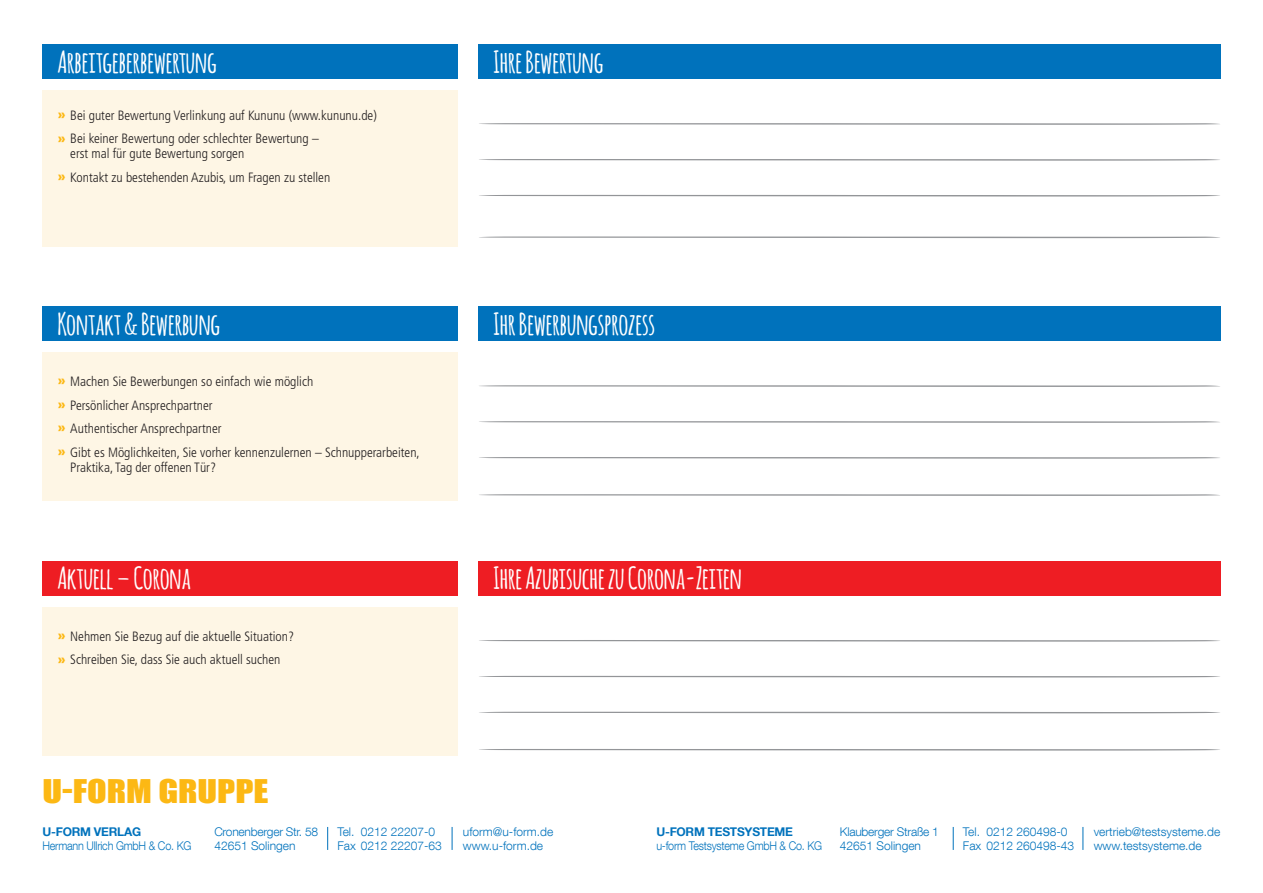
<style>
.page{position:relative;width:1263px;height:893px;background:#fff}
.page>*{position:absolute;margin:0;border:0;box-sizing:border-box;transform-origin:0 0}
.t1{font:700 30px "Amatic";color:#fff}
.t2{font:30px "Impact";color:#fcb814;scale:1.2 1}
.t3{font:300 condensed 13.5px/23.5px "Frutiger";color:#231f20}
.t4{font:300 12px/14.4px "Helvetica Neue LT Com";color:#0072bc}
.t5{font:300 12px/14.4px "Helvetica Neue LT Com";letter-spacing:-.02em;color:#0072bc}
.t6{font:300 12px "Helvetica Neue LT Com";letter-spacing:-.02em;color:#0072bc;scale:.9 1}
.t7{font:700 12px "Helvetica Neue LT Com";letter-spacing:-.02em;color:#0072bc}
.s1{font-weight:900;font-stretch:normal;color:#fcb814}
</style>
<div class="page">
<div style="left:43px;top:352px;width:415px;height:149px;background:#fef6e5"></div>
<div style="left:43px;top:307px;width:415px;height:34px;background:#0072bc"></div>
<div style="left:478px;top:307px;width:742px;height:34px;background:#0072bc"></div>
<svg style="left:479px;top:457px;width:741px;height:2px"></svg>
<svg style="left:479px;top:421px;width:741px;height:2px"></svg>
<svg style="left:479px;top:385px;width:741px;height:2px"></svg>
<svg style="left:479px;top:494px;width:741px;height:2px"></svg>
<div style="left:43px;top:607px;width:415px;height:149px;background:#fef6e5"></div>
<div style="left:43px;top:561px;width:415px;height:35px;background:#ee1d23"></div>
<div style="left:478px;top:561px;width:742px;height:35px;background:#ee1d23"></div>
<svg style="left:479px;top:712px;width:741px;height:1px"></svg>
<svg style="left:479px;top:676px;width:741px;height:1px"></svg>
<svg style="left:479px;top:640px;width:741px;height:2px"></svg>
<svg style="left:479px;top:749px;width:741px;height:2px"></svg>
<svg style="left:327px;top:827px;width:1px;height:23px"></svg>
<svg style="left:452px;top:827px;width:1px;height:23px"></svg>
<svg style="left:953px;top:827px;width:1px;height:23px"></svg>
<svg style="left:1082px;top:827px;width:1px;height:23px"></svg>
<div style="left:43px;top:90px;width:415px;height:157px;background:#fef6e5"></div>
<div style="left:43px;top:45px;width:415px;height:34px;background:#0072bc"></div>
<div style="left:478px;top:45px;width:742px;height:34px;background:#0072bc"></div>
<svg style="left:479px;top:195px;width:741px;height:2px"></svg>
<svg style="left:479px;top:159px;width:741px;height:2px"></svg>
<svg style="left:479px;top:123px;width:741px;height:2px"></svg>
<svg style="left:479px;top:236px;width:741px;height:2px"></svg>
<h1 class="t1" style="left:58px;top:40px;width:161px">Arbeitgeberbewertung</h1>
<h1 class="t1" style="left:493px;top:40px;width:112px">Ihre Bewertung</h1>
<p class="t3" style="left:58px;top:104px;width:321px"><span class="s1">»</span> Bei guter Bewertung Verlinkung auf Kununu (www.kununu.de) <span class="s1">»</span> Bei keiner Bewertung oder schlechter Bewertung –</p>
<p class="t3" style="left:58px;top:142px;width:274px;text-indent:13px">erst mal für gute Bewertung sorgen<br><span class="s1">»</span> Kontakt zu bestehenden Azubis, um Fragen zu stellen</p>
<h1 class="t1" style="left:58px;top:302px;width:164px">Kontakt &amp; Bewerbung</h1>
<h1 class="t1" style="left:493px;top:302px;width:163px">Ihr Bewerbungsprozess</h1>
<p class="t3" style="left:58px;top:370px;width:364px"><span class="s1">»</span> Machen Sie Bewerbungen so einfach wie möglich<br><span class="s1">»</span> Persönlicher Ansprechpartner<br><span class="s1">»</span> Authentischer Ansprechpartner<br><span class="s1">»</span> Gibt es Möglichkeiten, Sie vorher kennenzulernen – Schnupperarbeiten,</p>
<p class="t3" style="left:70px;top:455px;width:147px">Praktika, Tag der offenen Tür?</p>
<h1 class="t1" style="left:58px;top:557px;width:135px">Aktuell – Corona</h1>
<h1 class="t1" style="left:493px;top:557px;width:250px">Ihre Azubisuche zu Corona-Zeiten</h1>
<p class="t3" style="left:58px;top:625px;width:238px"><span class="s1">»</span> Nehmen Sie Bezug auf die aktuelle Situation? <span class="s1">»</span> Schreiben Sie, dass Sie auch aktuell suchen</p>
<h1 class="t2" style="left:43px;top:768px;width:190px">U-FORM GRUPPE</h1>
<p class="t7" style="left:43px;top:824px;width:100px">U-FORM VERLAG</p>
<p class="t6" style="left:43px;top:839px;width:167px">Hermann Ullrich GmbH &amp; Co. KG</p>
<p class="t5" style="left:214px;top:824px;width:105px">Cronenberger Str. 58<br>42651 Solingen</p>
<p class="t4" style="left:337px;top:824px;width:106px">Tel. 0212 22207-0<br>Fax 0212 22207-63</p>
<p class="t4" style="left:463px;top:824px;width:92px">uform@u-form.de www.u-form.de</p>
<p class="t7" style="left:656px;top:824px;width:138px">U-FORM TESTSYSTEME</p>
<p class="t6" style="left:656px;top:839px;width:186px">u-form Testsysteme GmbH &amp; Co. KG</p>
<p class="t5" style="left:840px;top:824px;width:101px">Klauberger Straße 1<br>42651 Solingen</p>
<p class="t4" style="left:963px;top:824px;width:113px">Tel. 0212 260498-0<br>Fax 0212 260498-43</p>
<p class="t4" style="left:1094px;top:824px;width:128px">vertrieb@testsysteme.de www.testsysteme.de</p>
</div>
